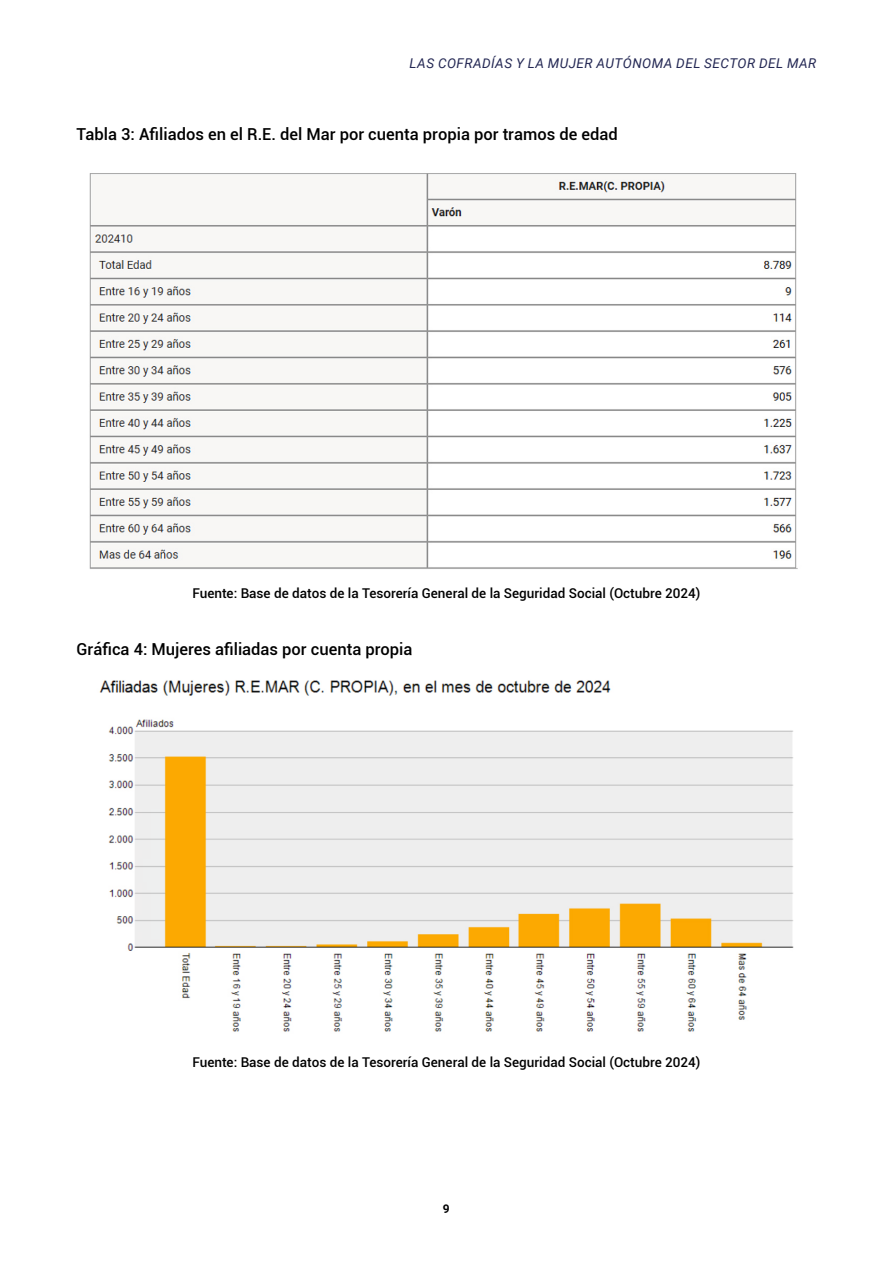
<style>
.page{position:relative;width:893px;height:1263px;background:#fff}
.page>*{position:absolute;margin:0;border:0;box-sizing:border-box;transform-origin:0 0}
.t1{font:500 16.5px "Roboto";color:#000}
.t2{font:500 13.5px "Roboto";color:#000}
.t3{font:italic 13.5px "Roboto";letter-spacing:.035em;color:#242854}
.t4{font:700 12px "Roboto";color:#020203}
</style>
<div class="page">
<img style="left:89px;top:173px;width:709px;height:396px">
<img style="left:99px;top:680px;width:695px;height:352px">
<p class="t3" style="left:410px;top:54px;width:408px">LAS COFRADÍAS Y LA MUJER AUTÓNOMA DEL SECTOR DEL MAR</p>
<p class="t1" style="left:77px;top:122px;width:543px">Tabla 3: Afiliados en el R.E. del Mar por cuenta propia por tramos de edad</p>
<p class="t2" style="left:192px;top:583px;width:510px">Fuente: Base de datos de la Tesorería General de la Seguridad Social (Octubre 2024)</p>
<p class="t1" style="left:77px;top:637px;width:337px">Gráfica 4: Mujeres afiliadas por cuenta propia</p>
<p class="t2" style="left:192px;top:1052px;width:510px">Fuente: Base de datos de la Tesorería General de la Seguridad Social (Octubre 2024)</p>
<p class="t4" style="left:443px;top:1200px;width:8px">9</p>
</div>
